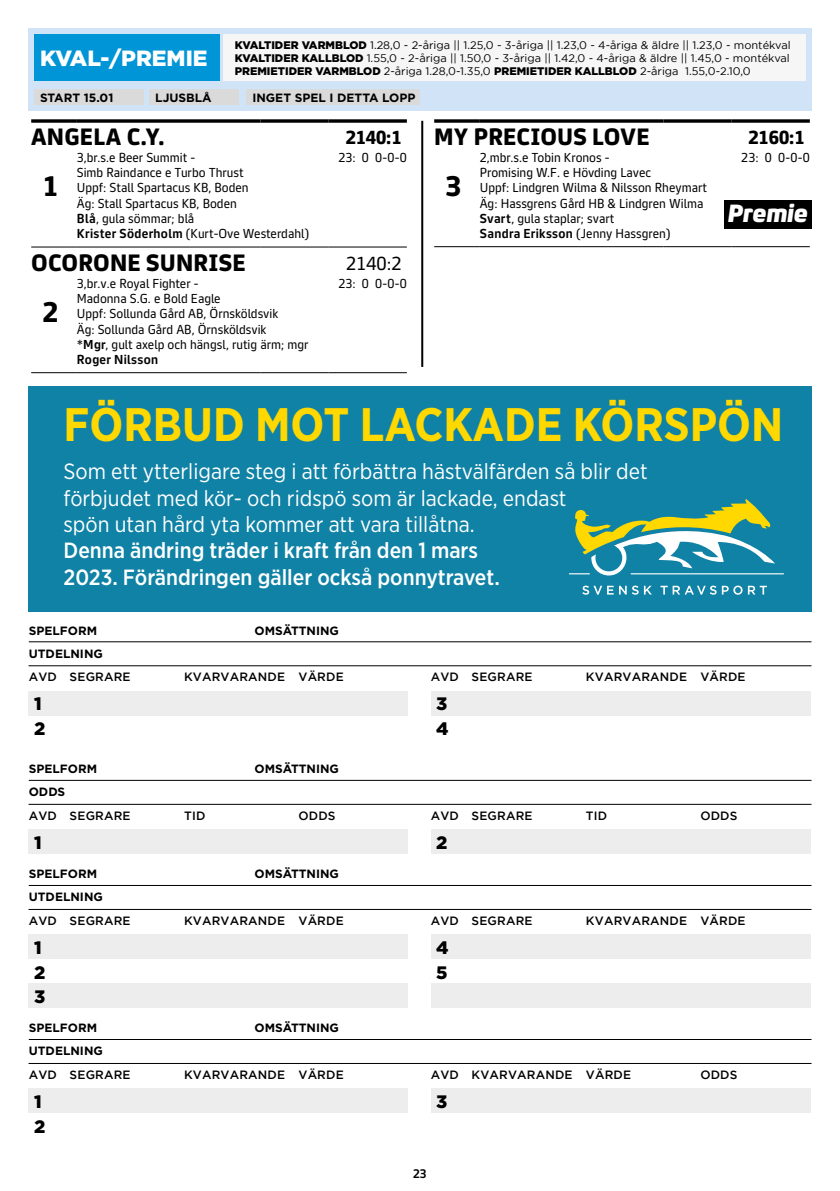
<style>
.page{position:relative;width:840px;height:1191px;background:#fff}
.page>*{position:absolute;margin:0;border:0;box-sizing:border-box;transform-origin:0 0}
.t1{font:700 47px "Gotham Narrow";color:#ffd800}
.t2{font:800 27.4px "ATG Text";color:#000}
.t3{font:24px "ATG Rubrik";color:#fff}
.t4{font:800 22.8px "ATG Text";letter-spacing:.01em;color:#000}
.t5{font:22px/26.4px "Gotham Narrow";color:#fff}
.t6{font:500 22px/26.4px "Gotham Narrow";color:#fff}
.t7{font:900 22px "Gotham";color:#fff}
.t8{font:800 18.2px "ATG Text";color:#000}
.t9{font:18.2px "ATG Text";color:#000}
.t10{font:900 18px/24.6px "Gotham";color:#000}
.t11{font:12.6px/15px "ATG Text";color:#000}
.t12{font:500 12px "Gotham";letter-spacing:.015em;color:#000}
.t13{font:700 12px "Gotham";color:#000}
.t14{font:700 12px "ATG Text";color:#000}
.t15{font:11px/13.2px "Gotham";color:#000;text-align:justify}
.s1{font-weight:900}
.s2{font-weight:700}
</style>
<div class="page">
<div style="left:28px;top:983px;width:782px;height:25px;background:#ededed"></div>
<div style="left:28px;top:934px;width:782px;height:25px;background:#ededed"></div>
<hr style="left:28px;top:909px;width:783px;height:1px;background:#000">
<hr style="left:29px;top:885px;width:782px;height:1px;background:#000">
<div style="left:408px;top:916px;width:22px;height:92px;background:#fff"></div>
<div style="left:28px;top:690px;width:782px;height:25px;background:#ededed"></div>
<hr style="left:28px;top:665px;width:783px;height:1px;background:#000">
<hr style="left:29px;top:641px;width:782px;height:1px;background:#000">
<div style="left:408px;top:672px;width:22px;height:62px;background:#fff"></div>
<div style="left:28px;top:829px;width:782px;height:25px;background:#ededed"></div>
<hr style="left:28px;top:804px;width:783px;height:1px;background:#000">
<hr style="left:29px;top:780px;width:782px;height:1px;background:#000">
<div style="left:408px;top:811px;width:22px;height:43px;background:#fff"></div>
<div style="left:28px;top:1088px;width:782px;height:25px;background:#ededed"></div>
<hr style="left:28px;top:1063px;width:783px;height:1px;background:#000">
<hr style="left:29px;top:1039px;width:782px;height:1px;background:#000">
<div style="left:408px;top:1070px;width:22px;height:62px;background:#fff"></div>
<svg style="left:31px;top:119px;width:39px;height:4px"></svg>
<svg style="left:70px;top:119px;width:7px;height:4px"></svg>
<svg style="left:77px;top:119px;width:183px;height:4px"></svg>
<svg style="left:260px;top:119px;width:68px;height:4px"></svg>
<svg style="left:328px;top:119px;width:78px;height:4px"></svg>
<hr style="left:31px;top:247px;width:39px;height:1px;background:#000">
<hr style="left:77px;top:247px;width:183px;height:1px;background:#000">
<hr style="left:260px;top:247px;width:68px;height:1px;background:#000">
<hr style="left:328px;top:247px;width:78px;height:1px;background:#000">
<hr style="left:31px;top:372px;width:39px;height:1px;background:#000">
<hr style="left:77px;top:372px;width:183px;height:1px;background:#000">
<hr style="left:260px;top:372px;width:68px;height:1px;background:#000">
<hr style="left:328px;top:372px;width:78px;height:1px;background:#000">
<div style="left:28px;top:386px;width:783px;height:225px;background:#1082a5"></div>
<svg style="left:582px;top:585px;width:69px;height:9px"></svg>
<svg style="left:660px;top:585px;width:106px;height:10px"></svg>
<hr style="left:630px;top:573px;width:152px;height:1px;background:#fff">
<svg style="left:569px;top:499px;width:205px;height:76px"></svg>
<hr style="left:434px;top:246px;width:38px;height:1px;background:#000">
<hr style="left:479px;top:246px;width:184px;height:1px;background:#000">
<hr style="left:663px;top:246px;width:68px;height:1px;background:#000">
<hr style="left:731px;top:246px;width:78px;height:1px;background:#000">
<svg style="left:434px;top:119px;width:38px;height:4px"></svg>
<svg style="left:472px;top:119px;width:7px;height:4px"></svg>
<svg style="left:479px;top:119px;width:184px;height:4px"></svg>
<svg style="left:663px;top:119px;width:68px;height:4px"></svg>
<svg style="left:731px;top:119px;width:78px;height:4px"></svg>
<hr style="left:421px;top:121px;width:2px;height:246px;background:#000">
<div style="left:28px;top:28px;width:783px;height:83px;background:#d1e4f7"></div>
<div style="left:149px;top:89px;width:90px;height:16px;background:#dadada"></div>
<div style="left:223px;top:34px;width:582px;height:47px;background:#f6f6f6"></div>
<div style="left:34px;top:34px;width:186px;height:47px;background:#0095d6"></div>
<div style="left:34px;top:89px;width:110px;height:16px;background:#dadada"></div>
<div style="left:246px;top:89px;width:174px;height:16px;background:#dadada"></div>
<div style="left:723px;top:200px;width:88px;height:28px;background:#000"></div>
<p class="t15" style="left:234px;top:38px;width:557px"><span class="s1">KVALTIDER VARMBLOD</span> 1.28,0 - 2-åriga || 1.25,0 - 3-åriga || 1.23,0 - 4-åriga &amp; äldre || 1.23,0 - montékval <span class="s1">KVALTIDER KALLBLOD</span> 1.55,0 - 2-åriga || 1.50,0 - 3-åriga || 1.42,0 - 4-åriga &amp; äldre || 1.45,0 - montékval <span class="s1">PREMIETIDER VARMBLOD</span> 2-åriga 1.28,0-1.35,0 <span class="s1">PREMIETIDER KALLBLOD</span> 2-åriga 1.55,0-2.10,0</p>
<h3 class="t7" style="left:40px;top:43px;width:169px">KVAL-/PREMIE</h3>
<p class="t13" style="left:40px;top:90px;width:75px">START 15.01</p>
<p class="t13" style="left:155px;top:90px;width:58px">LJUSBLÅ</p>
<p class="t13" style="left:252px;top:90px;width:164px">INGET SPEL I DETTA LOPP</p>
<h3 class="t4" style="left:31px;top:123px;width:135px">ANGELA C.Y.</h3>
<h3 class="t8" style="left:345px;top:127px;width:57px">2140:1</h3>
<h2 class="t2" style="left:43px;top:169px;width:17px">1</h2>
<h3 class="t4" style="left:434px;top:123px;width:217px">MY PRECIOUS LOVE</h3>
<h3 class="t8" style="left:747px;top:127px;width:58px">2160:1</h3>
<h2 class="t2" style="left:445px;top:169px;width:17px">3</h2>
<p class="t11" style="left:77px;top:150px;width:120px">3,br.s.e Beer Summit -</p>
<p class="t11" style="left:338px;top:150px;width:70px">23: 0 0-0-0</p>
<p class="t11" style="left:77px;top:165px;width:234px">Simb Raindance e Turbo Thrust<br>Uppf: Stall Spartacus KB, Boden<br>Äg: Stall Spartacus KB, Boden<br><span class="s2">Blå</span>, gula sömmar; blå<br><span class="s2">Krister Söderholm</span> (Kurt-Ove Westerdahl)</p>
<h3 class="t4" style="left:31px;top:248px;width:216px">OCORONE SUNRISE</h3>
<h3 class="t9" style="left:346px;top:253px;width:57px">2140:2</h3>
<h2 class="t2" style="left:43px;top:295px;width:17px">2</h2>
<p class="t11" style="left:479px;top:150px;width:131px">2,mbr.s.e Tobin Kronos -</p>
<p class="t11" style="left:740px;top:150px;width:70px">23: 0 0-0-0</p>
<p class="t11" style="left:479px;top:165px;width:229px">Promising W.F. e Hövding Lavec<br>Uppf: Lindgren Wilma &amp; Nilsson Rheymart Äg: Hassgrens Gård HB &amp; Lindgren Wilma <span class="s2">Svart</span>, gula staplar; svart<br><span class="s2">Sandra Eriksson</span> (Jenny Hassgren)</p>
<h3 class="t3" style="left:727px;top:199px;width:81px">Premie</h3>
<p class="t11" style="left:77px;top:276px;width:123px">3,br.v.e Royal Fighter -</p>
<p class="t11" style="left:338px;top:276px;width:70px">23: 0 0-0-0</p>
<p class="t11" style="left:77px;top:291px;width:233px">Madonna S.G. e Bold Eagle<br>Uppf: Sollunda Gård AB, Örnsköldsvik<br>Äg: Sollunda Gård AB, Örnsköldsvik<br>*<span class="s2">Mgr</span>, gult axelp och hängsl, rutig ärm; mgr<br><span class="s2">Roger Nilsson</span></p>
<h1 class="t1" style="left:63px;top:394px;width:720px">FÖRBUD MOT LACKADE KÖRSPÖN</h1>
<h3 class="t5" style="left:63px;top:458px;width:585px">Som ett ytterligare steg i att förbättra hästvälfärden så blir det förbjudet med kör- och ridspö som är lackade, endast<br>spön utan hård yta kommer att vara tillåtna.</h3>
<h3 class="t6" style="left:63px;top:537px;width:437px">Denna ändring träder i kraft från den 1 mars<br>2023. Förändringen gäller också ponnytravet.</h3>
<p class="t13" style="left:29px;top:622px;width:70px">SPELFORM</p>
<p class="t13" style="left:29px;top:645px;width:76px">UTDELNING</p>
<p class="t13" style="left:254px;top:622px;width:86px">OMSÄTTNING</p>
<p class="t12" style="left:29px;top:670px;width:103px">AVD SEGRARE</p>
<p class="t12" style="left:184px;top:670px;width:161px">KVARVARANDE VÄRDE</p>
<h3 class="t10" style="left:34px;top:691px;width:9px">1</h3>
<h3 class="t10" style="left:34px;top:716px;width:13px">2</h3>
<p class="t13" style="left:29px;top:761px;width:70px">SPELFORM</p>
<p class="t13" style="left:29px;top:784px;width:38px">ODDS</p>
<p class="t13" style="left:254px;top:761px;width:86px">OMSÄTTNING</p>
<p class="t12" style="left:29px;top:809px;width:103px">AVD SEGRARE</p>
<p class="t12" style="left:184px;top:809px;width:23px">TID</p>
<p class="t12" style="left:298px;top:809px;width:39px">ODDS</p>
<h3 class="t10" style="left:34px;top:830px;width:9px">1</h3>
<p class="t13" style="left:29px;top:866px;width:70px">SPELFORM</p>
<p class="t13" style="left:29px;top:889px;width:76px">UTDELNING</p>
<p class="t13" style="left:254px;top:866px;width:86px">OMSÄTTNING</p>
<p class="t12" style="left:29px;top:914px;width:103px">AVD SEGRARE</p>
<p class="t12" style="left:184px;top:914px;width:161px">KVARVARANDE VÄRDE</p>
<h3 class="t10" style="left:34px;top:935px;width:9px">1</h3>
<h3 class="t10" style="left:34px;top:959px;width:13px">2<br>3</h3>
<p class="t13" style="left:29px;top:1020px;width:70px">SPELFORM</p>
<p class="t13" style="left:29px;top:1043px;width:76px">UTDELNING</p>
<p class="t13" style="left:254px;top:1020px;width:86px">OMSÄTTNING</p>
<p class="t12" style="left:29px;top:1068px;width:103px">AVD SEGRARE</p>
<p class="t12" style="left:184px;top:1068px;width:161px">KVARVARANDE VÄRDE</p>
<h3 class="t10" style="left:34px;top:1089px;width:9px">1</h3>
<h3 class="t10" style="left:34px;top:1113px;width:13px">2</h3>
<p class="t12" style="left:430px;top:670px;width:103px">AVD SEGRARE</p>
<p class="t12" style="left:585px;top:670px;width:161px">KVARVARANDE VÄRDE</p>
<h3 class="t10" style="left:436px;top:691px;width:14px">3<br>4</h3>
<p class="t12" style="left:430px;top:809px;width:103px">AVD SEGRARE</p>
<p class="t12" style="left:585px;top:809px;width:23px">TID</p>
<p class="t12" style="left:700px;top:809px;width:39px">ODDS</p>
<h3 class="t10" style="left:436px;top:830px;width:13px">2</h3>
<p class="t12" style="left:430px;top:914px;width:103px">AVD SEGRARE</p>
<p class="t12" style="left:585px;top:914px;width:161px">KVARVARANDE VÄRDE</p>
<h3 class="t10" style="left:436px;top:935px;width:14px">4<br>5</h3>
<p class="t12" style="left:430px;top:1068px;width:202px">AVD KVARVARANDE VÄRDE</p>
<p class="t12" style="left:700px;top:1068px;width:39px">ODDS</p>
<h3 class="t10" style="left:436px;top:1089px;width:13px">3</h3>
<p class="t14" style="left:413px;top:1166px;width:15px">23</p>
</div>
